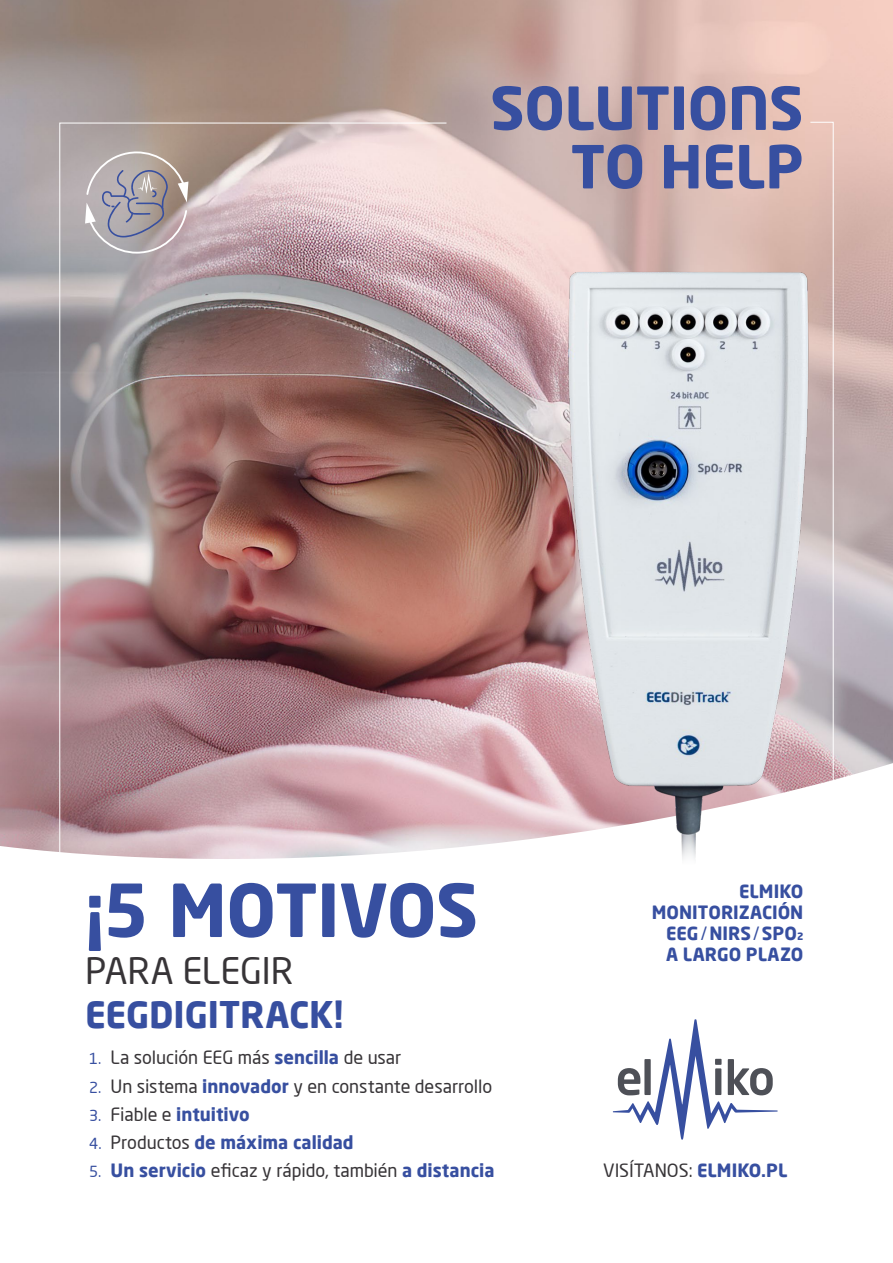
<style>
.page{position:relative;width:893px;height:1263px;background:#fff}
.page>*{position:absolute;margin:0;border:0;box-sizing:border-box;transform-origin:0 0}
.t1{font:700 72px "Neo Sans Pro";letter-spacing:-.01em;color:#374fa0}
.t2{font:700 58.5px/58.5px "Neo Tech";letter-spacing:-.01em;color:#374fa0;text-align:right}
.t3{font:700 36px "Neo Sans Pro";letter-spacing:-.005em;color:#374fa0}
.t4{font:36px "Neo Sans Pro";letter-spacing:-.005em;color:#373437}
.t5{font:18px "Neo Sans Pro";letter-spacing:-.005em;color:#373437}
.t6{font:700 18px/21px "Neo Sans Pro";color:#374fa0;text-align:right}
.s1{font-size:15px;color:#374fa0}
.s2{font-weight:700;color:#374fa0}
.s3{font-weight:400;font-size:15px}
.s4{font-weight:400;color:#373437}
.s5{font-weight:400}
</style>
<div class="page">
<img style="left:0;top:0;width:893px;height:859px">
<svg style="left:613px;top:1019px;width:165px;height:121px"></svg>
<img style="left:552px;top:260px;width:271px;height:599px">
<svg style="left:810px;top:121px;width:24px;height:660px;background:#ccb6b5"></svg>
<img style="left:59px;top:122px;width:388px;height:731px">
<h2 class="t2" style="left:490px;top:84px;width:315px">SOLUTIONS<br>TO HELP</h2>
<h1 class="t1" style="left:85px;top:864px;width:395px">¡5 MOTIVOS</h1>
<h3 class="t4" style="left:85px;top:949px;width:210px">PARA ELEGIR</h3>
<h3 class="t3" style="left:85px;top:991px;width:260px">EEGDIGITRACK!</h3>
<p class="t5" style="left:89px;top:1047px;width:314px"><span class="s1">1.</span> La solución EEG más <span class="s2">sencilla</span> de usar</p>
<p class="t5" style="left:89px;top:1075px;width:404px"><span class="s1">2.</span> Un sistema <span class="s2">innovador</span> y en constante desarrollo</p>
<p class="t6" style="left:89px;top:1103px;width:162px"><span class="s3">3.</span> <span class="s4">Fiable e</span> intuitivo</p>
<p class="t6" style="left:89px;top:1131px;width:266px"><span class="s3">4.</span> <span class="s4">Productos</span> de máxima calidad</p>
<p class="t5" style="left:89px;top:1160px;width:407px"><span class="s1">5.</span> <span class="s2">Un servicio</span> eficaz y rápido, también <span class="s2">a distancia</span></p>
<p class="t5" style="left:603px;top:1160px;width:186px">VISÍTANOS: <span class="s2">ELMIKO.PL</span></p>
<p class="t6" style="left:652px;top:881px;width:153px">ELMIKO<br>MONITORIZACIÓN<br>EEG<span class="s5">/</span>NIRS<span class="s5">/</span>SPO2<br>A LARGO PLAZO</p>
</div>
